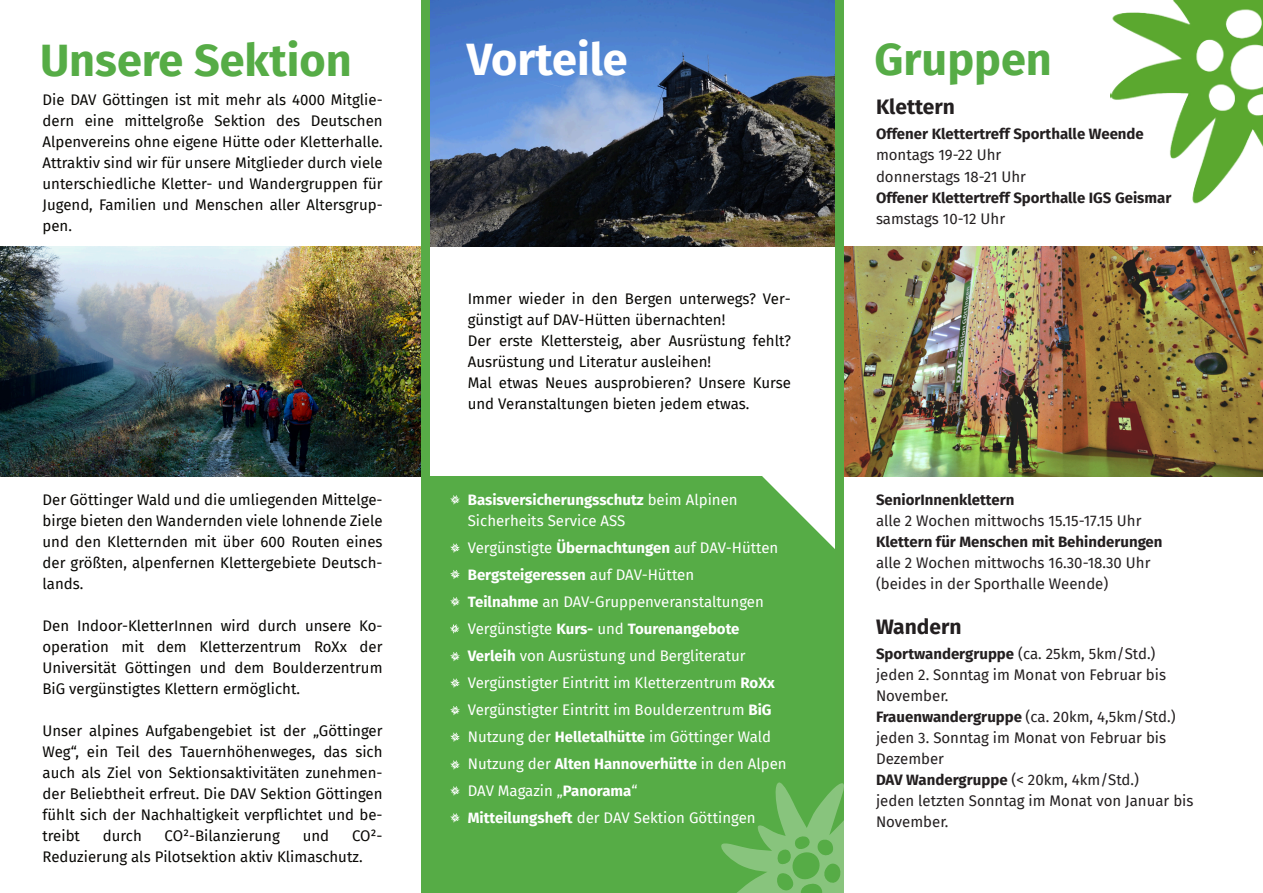
<style>
.page{position:relative;width:1263px;height:893px;background:#fff}
.page>*{position:absolute;margin:0;border:0;box-sizing:border-box;transform-origin:0 0}
.t1{font:700 45px "Fira Sans";color:#56ac46}
.t2{font:700 45px "Fira Sans";color:#fff}
.t3{font:700 21px "Fira Sans";color:#231f20}
.t4{font:15px/21px "Fira Sans";color:#080704;text-align:justify}
.t5{font:15px/27px "Fira Sans";color:#fff}
.t6{font:15px/21px "Fira Sans";color:#231f20}
.t7{font:700 15px "Fira Sans";color:#231f20}
.s1{font-weight:700}
</style>
<div class="page">
<div style="left:425px;top:476px;width:415px;height:417px;background:#56ac46"></div>
<svg style="left:450px;top:760px;width:10px;height:10px"></svg>
<svg style="left:450px;top:786px;width:10px;height:10px"></svg>
<svg style="left:450px;top:813px;width:10px;height:10px"></svg>
<svg style="left:762px;top:476px;width:122px;height:73px"></svg>
<img style="left:844px;top:246px;width:419px;height:230px">
<svg style="left:450px;top:706px;width:10px;height:9px"></svg>
<svg style="left:450px;top:732px;width:10px;height:10px"></svg>
<svg style="left:450px;top:678px;width:10px;height:10px"></svg>
<svg style="left:450px;top:495px;width:10px;height:10px"></svg>
<svg style="left:450px;top:543px;width:10px;height:10px"></svg>
<svg style="left:450px;top:570px;width:10px;height:9px"></svg>
<svg style="left:450px;top:597px;width:10px;height:9px"></svg>
<svg style="left:450px;top:652px;width:10px;height:9px"></svg>
<svg style="left:450px;top:624px;width:9px;height:10px"></svg>
<img style="left:1110px;top:0;width:153px;height:204px">
<img style="left:429px;top:0;width:406px;height:247px">
<img style="left:0;top:247px;width:421px;height:229px">
<div style="left:421px;top:0;width:8px;height:893px;background:#57ab46"></div>
<div style="left:835px;top:0;width:9px;height:893px;background:#57ab46"></div>
<svg style="left:721px;top:782px;width:123px;height:111px"></svg>
<h1 class="t1" style="left:40px;top:34px;width:313px">Unsere Sektion</h1>
<h1 class="t2" style="left:467px;top:33px;width:162px">Vorteile</h1>
<h1 class="t1" style="left:874px;top:33px;width:179px">Gruppen</h1>
<p class="t4" style="left:43px;top:89px;width:342px">Die DAV Göttingen ist mit mehr als 4000 Mitglie&shy;dern eine mittelgroße Sektion des Deutschen Alpenvereins ohne eigene Hütte oder Kletterhalle.<br>Attraktiv sind wir für unsere Mitglieder durch viele unterschiedliche Kletter- und Wandergruppen für Jugend, Familien und Menschen aller Altersgrup&shy;pen.</p>
<p class="t4" style="left:43px;top:489px;width:341px">Der Göttinger Wald und die umliegenden Mittelge&shy;birge bieten den Wandernden viele lohnende Ziele und den Kletternden mit über 600 Routen eines der größten, alpenfernen Klettergebiete Deutsch&shy;lands.</p>
<p class="t4" style="left:43px;top:615px;width:341px">Den Indoor-KletterInnen wird durch unsere Ko&shy;operation mit dem Kletterzentrum RoXx der Universität Göttingen und dem Boulderzentrum BiG vergünstigtes Klettern ermöglicht.</p>
<p class="t4" style="left:43px;top:720px;width:341px">Unser alpines Aufgabengebiet ist der „Göttinger Weg“, ein Teil des Tauernhöhenweges, das sich auch als Ziel von Sektionsaktivitäten zunehmen&shy;der Beliebtheit erfreut. Die DAV Sektion Göttingen fühlt sich der Nachhaltigkeit verpflichtet und be&shy;treibt</p>
<p class="t4" style="left:103px;top:825px;width:40px">durch</p>
<p class="t4" style="left:165px;top:825px;width:117px">CO²-Bilanzierung</p>
<p class="t4" style="left:303px;top:825px;width:28px">und</p>
<p class="t4" style="left:43px;top:825px;width:341px;text-indent:309px">CO²-<br>Reduzierung als Pilotsektion aktiv Klimaschutz.</p>
<p class="t4" style="left:468px;top:289px;width:325px;text-align:left">Immer wieder in den Bergen unterwegs? Ver&shy;günstigt auf DAV-Hütten übernachten!<br>Der erste Klettersteig, aber Ausrüstung fehlt?<br>Ausrüstung und Literatur ausleihen!<br>Mal etwas Neues ausprobieren? Unsere Kurse und Veranstaltungen bieten jedem etwas.</p>
<p class="t5" style="left:468px;top:489px;width:271px;line-height:21px"><span class="s1">Basisversicherungsschutz</span> beim Alpinen<br>Sicherheits Service ASS</p>
<p class="t5" style="left:468px;top:534px;width:320px">Vergünstigte <span class="s1">Übernachtungen</span> auf DAV-Hütten <span class="s1">Bergsteigeressen</span> auf DAV-Hütten<br><span class="s1">Teilnahme</span> an DAV-Gruppenveranstaltungen Vergünstigte <span class="s1">Kurs-</span> und <span class="s1">Tourenangebote Verleih</span> von Ausrüstung und Bergliteratur Vergünstigter Eintritt im Kletterzentrum <span class="s1">RoXx </span>Vergünstigter Eintritt im Boulderzentrum <span class="s1">BiG </span>Nutzung der <span class="s1">Helletalhütte</span> im Göttinger Wald Nutzung der <span class="s1">Alten Hannoverhütte</span> in den Alpen DAV Magazin „<span class="s1">Panorama</span>“<br><span class="s1">Mitteilungsheft</span> der DAV Sektion Göttingen</p>
<h2 class="t3" style="left:876px;top:94px;width:80px">Klettern</h2>
<p class="t7" style="left:876px;top:125px;width:269px">Offener Klettertreff Sporthalle Weende</p>
<p class="t6" style="left:876px;top:145px;width:151px">montags 19-22 Uhr donnerstags 18-21 Uhr</p>
<p class="t7" style="left:876px;top:188px;width:297px">Offener Klettertreff Sporthalle IGS Geismar</p>
<p class="t6" style="left:876px;top:208px;width:131px">samstags 10-12 Uhr</p>
<p class="t7" style="left:876px;top:491px;width:140px">SeniorInnenklettern</p>
<p class="t6" style="left:876px;top:510px;width:267px">alle 2 Wochen mittwochs 15.15-17.15 Uhr</p>
<p class="t7" style="left:876px;top:533px;width:288px">Klettern für Menschen mit Behinderungen</p>
<p class="t6" style="left:876px;top:552px;width:276px">alle 2 Wochen mittwochs 16.30-18.30 Uhr (beides in der Sporthalle Weende)</p>
<h2 class="t3" style="left:876px;top:614px;width:87px">Wandern</h2>
<p class="t6" style="left:876px;top:644px;width:319px"><span class="s1">Sportwandergruppe</span> (ca. 25km, 5km/Std.) jeden 2. Sonntag im Monat von Februar bis<br>November.<br><span class="s1">Frauenwandergruppe</span> (ca. 20km, 4,5km/Std.) jeden 3. Sonntag im Monat von Februar bis<br>Dezember<br><span class="s1">DAV Wandergruppe</span> (&lt; 20km, 4km/Std.)<br>jeden letzten Sonntag im Monat von Januar bis<br>November.</p>
</div>
